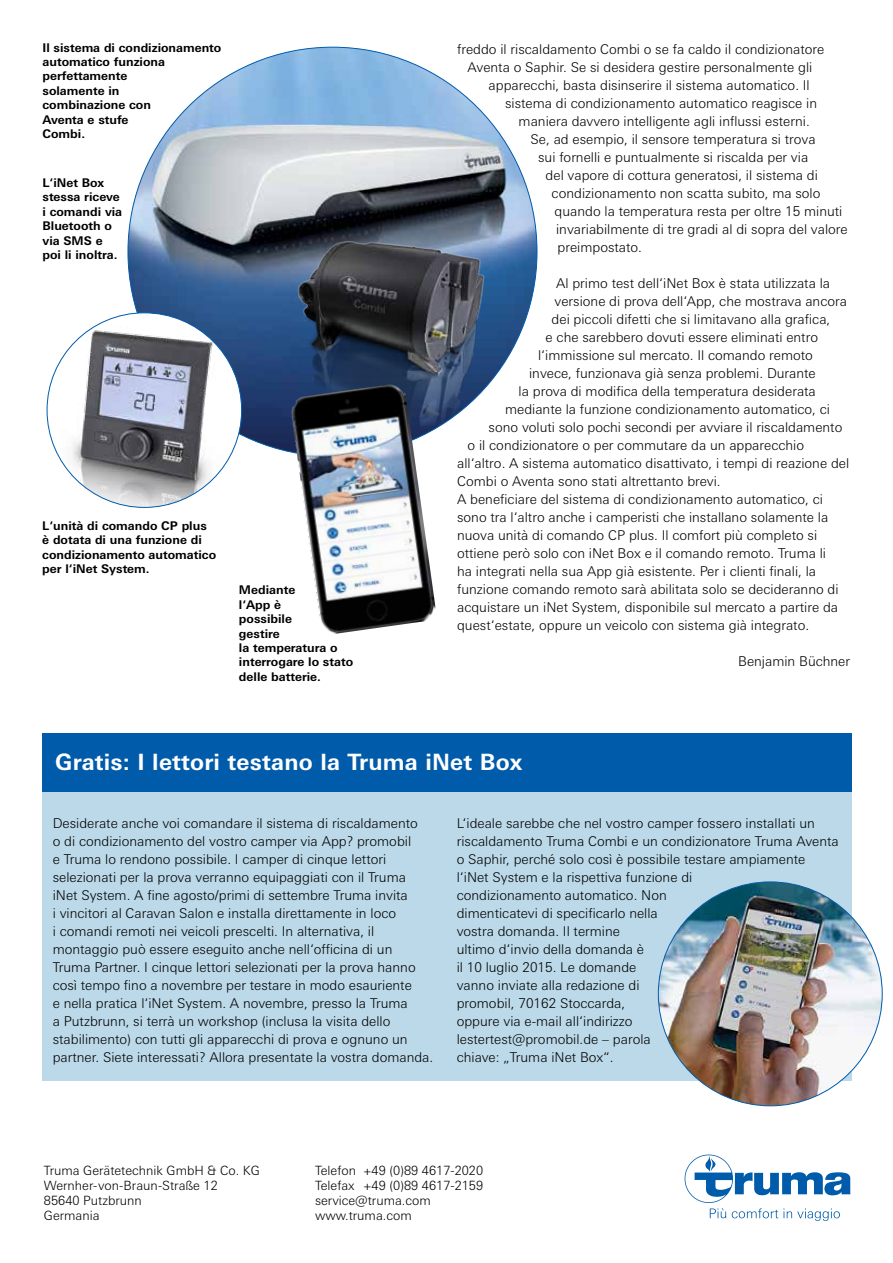
<style>
.page{position:relative;width:893px;height:1263px;background:#fff}
.page>*{position:absolute;margin:0;border:0;box-sizing:border-box;transform-origin:0 0}
.t1{font:700 22.5px "Univers Next W1 G";letter-spacing:.01em;color:#fff}
.t2{font:300 13.5px/18px "Univers Next W1 G";color:#000}
.t3{font:300 12.75px/15px "Univers Next W1 G";color:#000}
.t4{font:700 12px/14.4px "Univers Next W1 G";color:#000}
</style>
<div class="page">
<img style="left:128px;top:47px;width:409px;height:409px;border-radius:204px">
<div style="left:43px;top:747px;width:809px;height:333px;background:#bbd9e8"></div>
<div style="left:43px;top:733px;width:809px;height:59px;background:#005baa"></div>
<img style="left:658px;top:882px;width:224px;height:224px;border-radius:112px">
<img style="left:245px;top:236px;width:269px;height:204px">
<img style="left:289px;top:382px;width:148px;height:252px">
<div style="left:47px;top:313px;width:195px;height:194px;background:#fff;border-radius:50%"></div>
<img style="left:51px;top:325px;width:182px;height:182px">
<svg style="left:685px;top:1154px;width:165px;height:67px"></svg>
<p class="t4" style="left:43px;top:40px;width:180px">Il sistema di condizionamento automatico funziona perfettamente<br>solamente in<br>combinazione con<br>Aventa e stufe<br>Combi.</p>
<p class="t4" style="left:43px;top:175px;width:81px">L‘iNet Box stessa riceve i comandi via<br>Bluetooth o via SMS e poi li inoltra.</p>
<p class="t4" style="left:42px;top:518px;width:175px">L‘unità di comando CP plus è dotata di una funzione di condizionamento automatico per l‘iNet System.</p>
<p class="t4" style="left:239px;top:583px;width:116px">Mediante<br>l‘App è<br>possibile<br>gestire<br>la temperatura o interrogare lo stato delle batterie.</p>
<p class="t2" style="left:457px;top:40px;width:369px">freddo il riscaldamento Combi o se fa caldo il condizionatore</p>
<p class="t2" style="left:468px;top:58px;width:346px">Aventa o Saphir. Se si desidera gestire personalmente gli</p>
<p class="t2" style="left:489px;top:76px;width:323px">apparecchi, basta disinserire il sistema automatico. Il</p>
<p class="t2" style="left:505px;top:94px;width:313px">sistema di condizionamento automatico reagisce in</p>
<p class="t2" style="left:519px;top:112px;width:293px">maniera davvero intelligente agli influssi esterni.</p>
<p class="t2" style="left:531px;top:130px;width:287px">Se, ad esempio, il sensore temperatura si trova</p>
<p class="t2" style="left:538px;top:148px;width:272px">sui fornelli e puntualmente si riscalda per via</p>
<p class="t2" style="left:546px;top:166px;width:274px">del vapore di cottura generatosi, il sistema di</p>
<p class="t2" style="left:552px;top:184px;width:270px">condizionamento non scatta subito, ma solo</p>
<p class="t2" style="left:555px;top:202px;width:289px">quando la temperatura resta per oltre 15 minuti</p>
<p class="t2" style="left:556px;top:220px;width:293px">invariabilmente di tre gradi al di sopra del valore</p>
<p class="t2" style="left:558px;top:238px;width:86px">preimpostato.</p>
<p class="t2" style="left:556px;top:274px;width:275px">Al primo test dell‘iNet Box è stata utilizzata la</p>
<p class="t2" style="left:555px;top:292px;width:294px">versione di prova dell‘App, che mostrava ancora</p>
<p class="t2" style="left:552px;top:310px;width:280px">dei piccoli difetti che si limitavano alla grafica,</p>
<p class="t2" style="left:546px;top:328px;width:274px">e che sarebbero dovuti essere eliminati entro</p>
<p class="t2" style="left:538px;top:346px;width:276px">l‘immissione sul mercato. Il comando remoto</p>
<p class="t2" style="left:529px;top:364px;width:288px">invece, funzionava già senza problemi. Durante</p>
<p class="t2" style="left:519px;top:382px;width:299px">la prova di modifica della temperatura desiderata</p>
<p class="t2" style="left:505px;top:400px;width:326px">mediante la funzione condizionamento automatico, ci</p>
<p class="t2" style="left:489px;top:418px;width:355px">sono voluti solo pochi secondi per avviare il riscaldamento</p>
<p class="t2" style="left:468px;top:436px;width:338px">o il condizionatore o per commutare da un apparecchio</p>
<p class="t2" style="left:457px;top:454px;width:394px">all‘altro. A sistema automatico disattivato, i tempi di reazione del</p>
<p class="t2" style="left:457px;top:472px;width:265px">Combi o Aventa sono stati altrettanto brevi.</p>
<p class="t2" style="left:457px;top:490px;width:367px">A beneficiare del sistema di condizionamento automatico, ci</p>
<p class="t2" style="left:457px;top:508px;width:373px">sono tra l‘altro anche i camperisti che installano solamente la</p>
<p class="t2" style="left:457px;top:526px;width:362px">nuova unità di comando CP plus. Il comfort più completo si</p>
<p class="t2" style="left:457px;top:544px;width:370px">ottiene però solo con iNet Box e il comando remoto. Truma li</p>
<p class="t2" style="left:457px;top:562px;width:361px">ha integrati nella sua App già esistente. Per i clienti finali, la</p>
<p class="t2" style="left:457px;top:580px;width:383px">funzione comando remoto sarà abilitata solo se decideranno di</p>
<p class="t2" style="left:457px;top:598px;width:382px">acquistare un iNet System, disponibile sul mercato a partire da</p>
<p class="t2" style="left:457px;top:616px;width:353px">quest‘estate, oppure un veicolo con sistema già integrato.</p>
<p class="t2" style="left:738px;top:652px;width:113px">Benjamin Büchner</p>
<h1 class="t1" style="left:55px;top:748px;width:468px">Gratis: I lettori testano la Truma iNet Box</h1>
<p class="t2" style="left:53px;top:814px;width:382px">Desiderate anche voi comandare il sistema di riscaldamento<br>o di condizionamento del vostro camper via App? promobil<br>e Truma lo rendono possibile. I camper di cinque lettori selezionati per la prova verranno equipaggiati con il Truma iNet System. A fine agosto/primi di settembre Truma invita<br>i vincitori al Caravan Salon e installa direttamente in loco<br>i comandi remoti nei veicoli prescelti. In alternativa, il montaggio può essere eseguito anche nell‘officina di un Truma Partner. I cinque lettori selezionati per la prova hanno così tempo fino a novembre per testare in modo esauriente<br>e nella pratica l‘iNet System. A novembre, presso la Truma<br>a Putzbrunn, si terrà un workshop (inclusa la visita dello stabilimento) con tutti gli apparecchi di prova e ognuno un partner. Siete interessati? Allora presentate la vostra domanda.</p>
<p class="t2" style="left:457px;top:814px;width:384px">L‘ideale sarebbe che nel vostro camper fossero installati un riscaldamento Truma Combi e un condizionatore Truma Aventa o Saphir, perché solo così è possibile testare ampiamente l‘iNet System e la rispettiva funzione di<br>condizionamento automatico. Non<br>dimenticatevi di specificarlo nella<br>vostra domanda. Il termine<br>ultimo d‘invio della domanda è<br>il 10 luglio 2015. Le domande<br>vanno inviate alla redazione di<br>promobil, 70162 Stoccarda,<br>oppure via e-mail all‘indirizzo<br>lestertest@promobil.de – parola<br>chiave: „Truma iNet Box“.</p>
<p class="t3" style="left:44px;top:1163px;width:217px">Truma Gerätetechnik GmbH &amp; Co. KG<br>Wernher-von-Braun-Straße 12<br>85640 Putzbrunn<br>Germania</p>
<p class="t3" style="left:315px;top:1163px;width:170px">Telefon +49 (0)89 4617-2020<br>Telefax +49 (0)89 4617-2159 service@truma.com www.truma.com</p>
</div>
